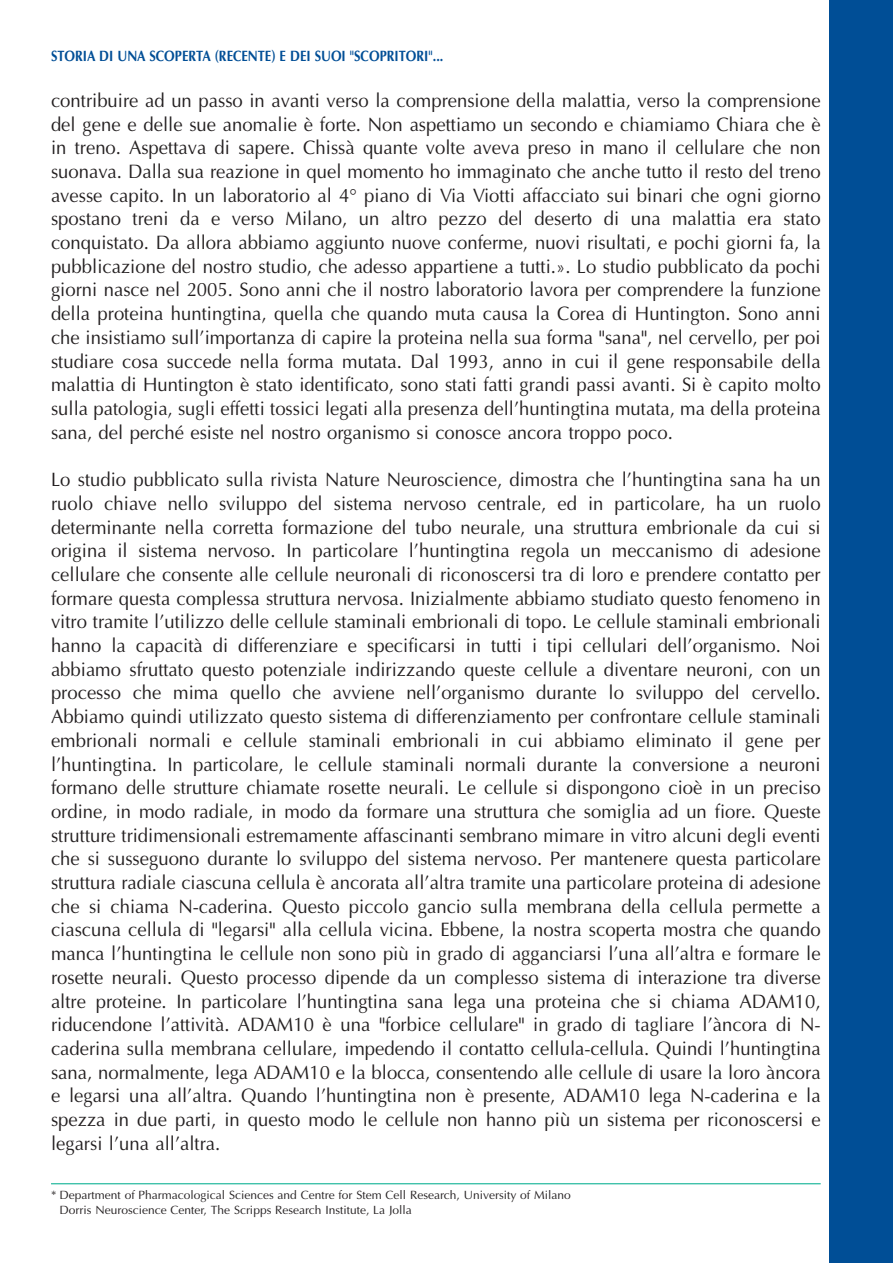
<style>
.page{position:relative;width:893px;height:1263px;background:#fff}
.page>*{position:absolute;margin:0;border:0;box-sizing:border-box;transform-origin:0 0}
.t1{font:19.5px/23.7px "Optima";color:#231f20;text-align:justify;scale:.95 1}
.t2{font:700 15px "Optima";color:#004e96;scale:.85 1}
.t3{font:12px/15px "Optima";color:#231f20}
</style>
<div class="page">
<hr style="left:51px;top:1183px;width:770px;height:1px;background:#00ad8e">
<div style="left:829px;top:0;width:64px;height:1263px;background:#004e96"></div>
<p class="t2" style="left:51px;top:50px;width:463px">STORIA DI UNA SCOPERTA (RECENTE) E DEI SUOI "SCOPRITORI"...</p>
<p class="t1" style="left:51px;top:90px;width:812px">contribuire ad un passo in avanti verso la comprensione della malattia, verso la comprensione del gene e delle sue anomalie è forte. Non aspettiamo un secondo e chiamiamo Chiara che è in treno. Aspettava di sapere. Chissà quante volte aveva preso in mano il cellulare che non suonava. Dalla sua reazione in quel momento ho immaginato che anche tutto il resto del treno avesse capito. In un laboratorio al 4° piano di Via Viotti affacciato sui binari che ogni giorno spostano treni da e verso Milano, un altro pezzo del deserto di una malattia era stato conquistato. Da allora abbiamo aggiunto nuove conferme, nuovi risultati, e pochi giorni fa, la pubblicazione del nostro studio, che adesso appartiene a tutti.». Lo studio pubblicato da pochi giorni nasce nel 2005. Sono anni che il nostro laboratorio lavora per comprendere la funzione della proteina huntingtina, quella che quando muta causa la Corea di Huntington. Sono anni che insistiamo sull’importanza di capire la proteina nella sua forma "sana", nel cervello, per poi studiare cosa succede nella forma mutata. Dal 1993, anno in cui il gene responsabile della malattia di Huntington è stato identificato, sono stati fatti grandi passi avanti. Si è capito molto sulla patologia, sugli effetti tossici legati alla presenza dell’huntingtina mutata, ma della proteina sana, del perché esiste nel nostro organismo si conosce ancora troppo poco.</p>
<p class="t1" style="left:51px;top:469px;width:812px">Lo studio pubblicato sulla rivista Nature Neuroscience, dimostra che l’huntingtina sana ha un ruolo chiave nello sviluppo del sistema nervoso centrale, ed in particolare, ha un ruolo determinante nella corretta formazione del tubo neurale, una struttura embrionale da cui si origina il sistema nervoso. In particolare l’huntingtina regola un meccanismo di adesione cellulare che consente alle cellule neuronali di riconoscersi tra di loro e prendere contatto per formare questa complessa struttura nervosa. Inizialmente abbiamo studiato questo fenomeno in vitro tramite l’utilizzo delle cellule staminali embrionali di topo. Le cellule staminali embrionali hanno la capacità di differenziare e specificarsi in tutti i tipi cellulari dell’organismo. Noi abbiamo sfruttato questo potenziale indirizzando queste cellule a diventare neuroni, con un processo che mima quello che avviene nell’organismo durante lo sviluppo del cervello.<br>Abbiamo quindi utilizzato questo sistema di differenziamento per confrontare cellule staminali embrionali normali e cellule staminali embrionali in cui abbiamo eliminato il gene per l’huntingtina. In particolare, le cellule staminali normali durante la conversione a neuroni formano delle strutture chiamate rosette neurali. Le cellule si dispongono cioè in un preciso ordine, in modo radiale, in modo da formare una struttura che somiglia ad un fiore. Queste strutture tridimensionali estremamente affascinanti sembrano mimare in vitro alcuni degli eventi che si susseguono durante lo sviluppo del sistema nervoso. Per mantenere questa particolare struttura radiale ciascuna cellula è ancorata all’altra tramite una particolare proteina di adesione che si chiama N-caderina. Questo piccolo gancio sulla membrana della cellula permette a ciascuna cellula di "legarsi" alla cellula vicina. Ebbene, la nostra scoperta mostra che quando manca l’huntingtina le cellule non sono più in grado di agganciarsi l’una all’altra e formare le rosette neurali. Questo processo dipende da un complesso sistema di interazione tra diverse altre proteine. In particolare l’huntingtina sana lega una proteina che si chiama ADAM10, riducendone l’attività. ADAM10 è una "forbice cellulare" in grado di tagliare l’àncora di N&shy;caderina sulla membrana cellulare, impedendo il contatto cellula-cellula. Quindi l’huntingtina sana, normalmente, lega ADAM10 e la blocca, consentendo alle cellule di usare la loro àncora e legarsi una all’altra. Quando l’huntingtina non è presente, ADAM10 lega N-caderina e la spezza in due parti, in questo modo le cellule non hanno più un sistema per riconoscersi e legarsi l’una all’altra.</p>
<p class="t3" style="left:60px;top:1189px;width:513px;text-indent:-9px">* Department of Pharmacological Sciences and Centre for Stem Cell Research, University of Milano<br>Dorris Neuroscience Center, The Scripps Research Institute, La Jolla</p>
</div>
